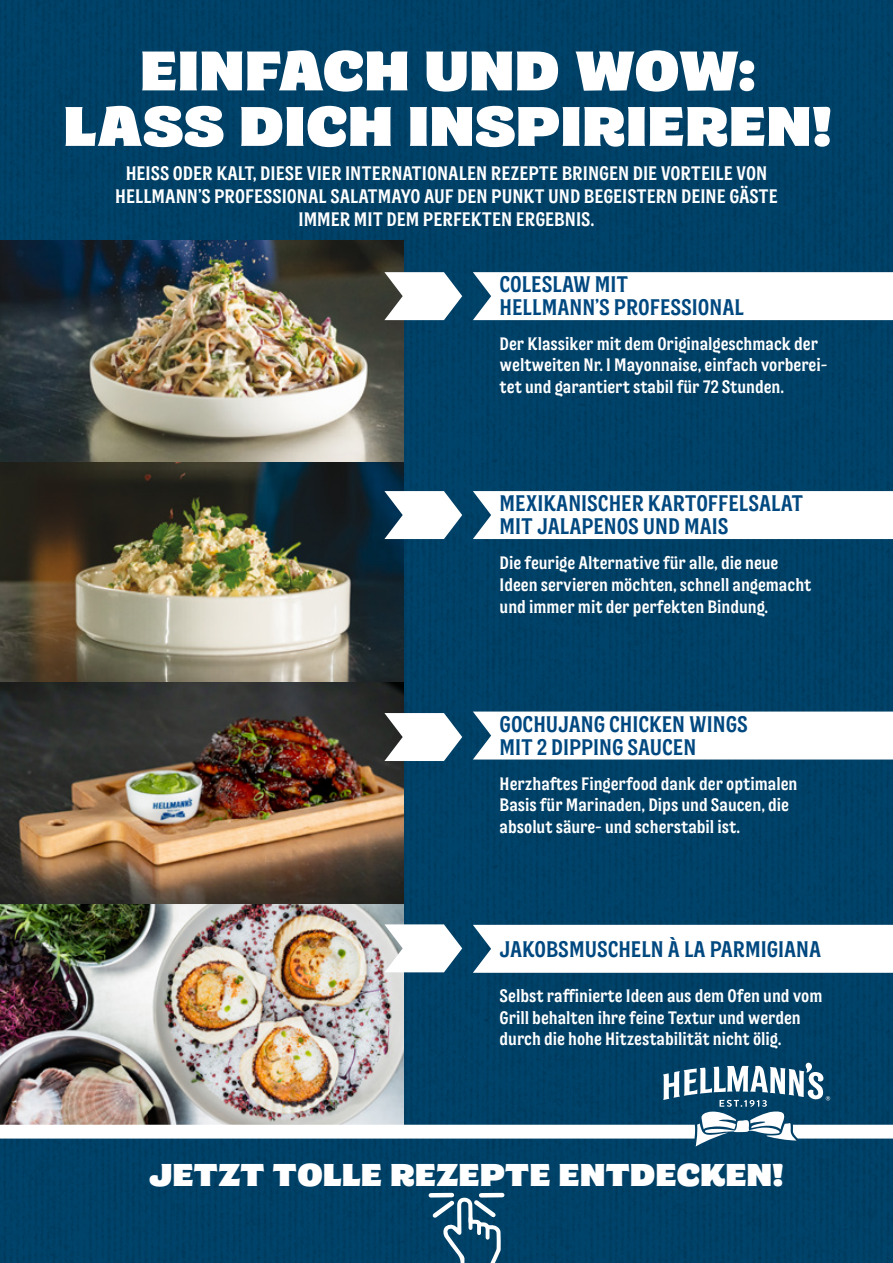
<style>
.page{position:relative;width:893px;height:1263px;background:#fff}
.page>*{position:absolute;margin:0;border:0;box-sizing:border-box;transform-origin:0 0}
.t1{font:expanded 55.5px/55.5px "Dollop Serif";color:#fff;text-align:center}
.t2{font:expanded 31.5px "Dollop Serif";letter-spacing:-.005em;color:#fff}
.t3{font:condensed 22.5px/22.5px "Dollop Serif";color:#004880}
.t4{font:condensed 19.5px/23.4px "Dollop Serif";color:#fff;text-align:center}
.t5{font:condensed 18px/21.6px "Dollop Serif";color:#fff}
</style>
<div class="page">
<div style="left:0;top:919px;width:893px;height:344px;background:#004167"></div>
<div style="left:404px;top:513px;width:489px;height:406px;background:#004167"></div>
<div style="left:0;top:0;width:893px;height:513px;background:#004167"></div>
<img style="left:0;top:240px;width:404px;height:822px">
<img style="left:0;top:1062px;width:893px;height:84px">
<svg style="left:473px;top:272px;width:420px;height:48px"></svg>
<svg style="left:473px;top:491px;width:420px;height:48px"></svg>
<svg style="left:473px;top:711px;width:420px;height:48px"></svg>
<svg style="left:473px;top:925px;width:420px;height:48px"></svg>
<svg style="left:384px;top:272px;width:78px;height:48px"></svg>
<svg style="left:384px;top:491px;width:78px;height:48px"></svg>
<svg style="left:384px;top:713px;width:78px;height:48px"></svg>
<svg style="left:384px;top:924px;width:78px;height:48px"></svg>
<svg style="left:429px;top:1196px;width:72px;height:67px"></svg>
<hr style="left:481px;top:1193px;width:21px;height:4px;background:#fff">
<hr style="left:431px;top:1193px;width:21px;height:4px;background:#fff">
<p class="t1" style="left:63px;top:42px;width:770px">EINFACH UND WOW:<br>LASS DICH INSPIRIEREN!</p>
<p class="t4" style="left:115px;top:161px;width:664px">HEISS ODER KALT, DIESE VIER INTERNATIONALEN REZEPTE BRINGEN DIE VORTEILE VON<br>HELLMANN’S PROFESSIONAL SALATMAYO AUF DEN PUNKT UND BEGEISTERN DEINE GÄSTE<br>IMMER MIT DEM PERFEKTEN ERGEBNIS.</p>
<p class="t3" style="left:500px;top:273px;width:246px">COLESLAW MIT<br>HELLMANN’S PROFESSIONAL</p>
<p class="t5" style="left:500px;top:333px;width:329px">Der Klassiker mit dem Originalgeschmack der weltweiten Nr. 1 Mayonnaise, einfach vorberei&shy;tet und garantiert stabil für 72 Stunden.</p>
<p class="t3" style="left:500px;top:492px;width:305px">MEXIKANISCHER KARTOFFELSALAT<br>MIT JALAPENOS UND MAIS</p>
<p class="t5" style="left:500px;top:552px;width:313px">Die feurige Alternative für alle, die neue<br>Ideen servieren möchten, schnell angemacht und immer mit der perfekten Bindung.</p>
<p class="t3" style="left:500px;top:713px;width:250px">GOCHUJANG CHICKEN WINGS<br>MIT 2 DIPPING SAUCEN</p>
<p class="t5" style="left:500px;top:772px;width:299px">Herzhaftes Fingerfood dank der optimalen<br>Basis für Marinaden, Dips und Saucen, die absolut säure- und scherstabil ist.</p>
<p class="t3" style="left:500px;top:938px;width:323px">JAKOBSMUSCHELN À LA PARMIGIANA</p>
<p class="t5" style="left:500px;top:985px;width:324px">Selbst raffinierte Ideen aus dem Ofen und vom<br>Grill behalten ihre feine Textur und werden durch die hohe Hitzestabilität nicht ölig.</p>
<p class="t2" style="left:149px;top:1155px;width:636px">JETZT TOLLE REZEPTE ENTDECKEN!</p>
</div>
